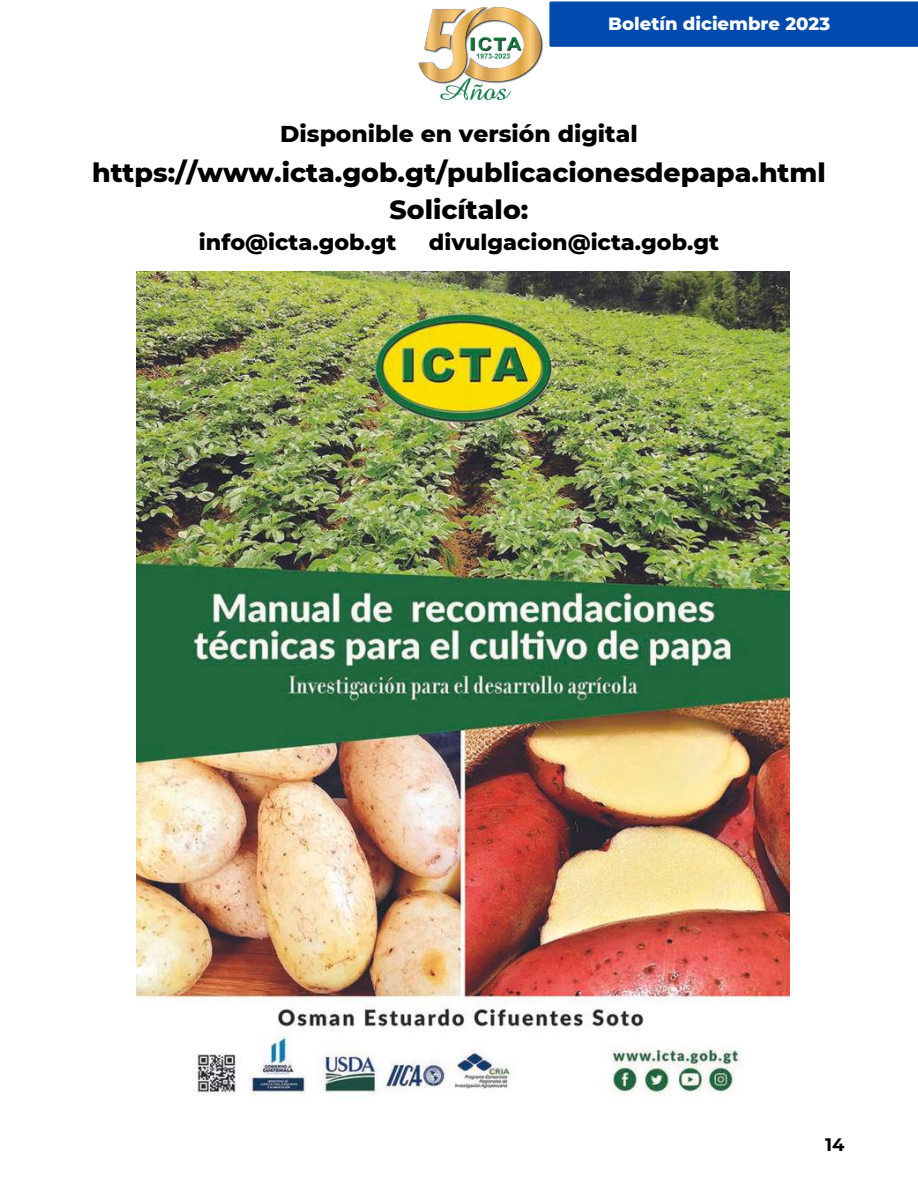
<style>
.page{position:relative;width:918px;height:1188px;background:#fff}
.page>*{position:absolute;margin:0;border:0;box-sizing:border-box;transform-origin:0 0}
.t1{font:800 26.7px/37.2px "Montserrat";color:#000;text-align:center}
.t2{font:800 23.4px "Montserrat";color:#000}
.t3{font:800 22.2px "Montserrat";color:#000}
.t4{font:800 18px "Montserrat";color:#fff}
.t5{font:700 18px "Montserrat";color:#000}
</style>
<div class="page">
<img style="left:418px;top:6px;width:126px;height:95px">
<div style="left:549px;top:1px;width:369px;height:46px;background:#004aad"></div>
<img style="left:137px;top:272px;width:652px;height:824px">
<p class="t4" style="left:608px;top:12px;width:223px">Boletín diciembre 2023</p>
<p class="t2" style="left:280px;top:119px;width:359px">Disponible en versión digital</p>
<p class="t1" style="left:92px;top:153px;width:735px">https://www.icta.gob.gt/publicacionesdepapa.html<br>Solicítalo:</p>
<p class="t3" style="left:199px;top:229px;width:199px">info@icta.gob.gt</p>
<p class="t3" style="left:429px;top:229px;width:292px">divulgacion@icta.gob.gt</p>
<p class="t5" style="left:825px;top:1134px;width:21px">14</p>
</div>
